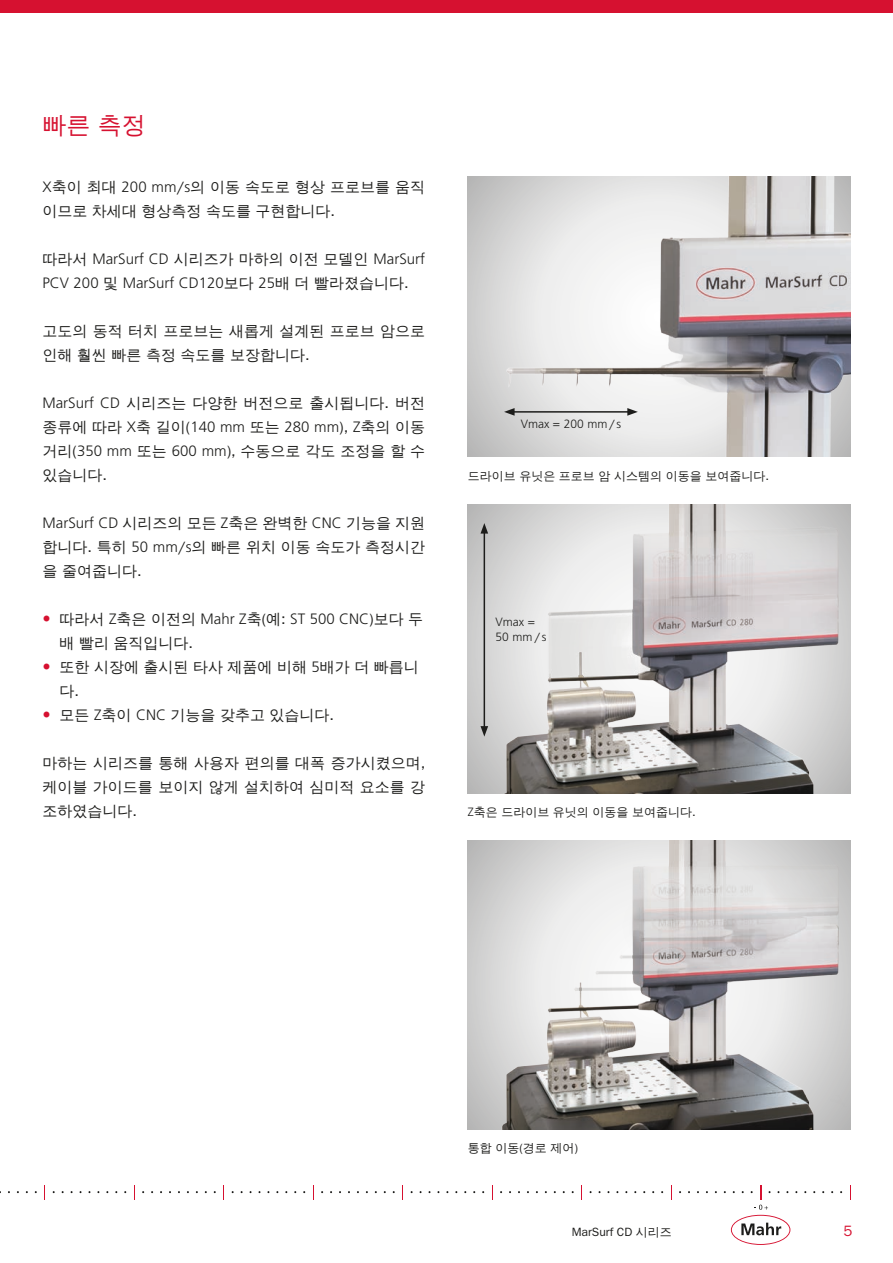
<style>
.page{position:relative;width:893px;height:1263px;background:#fff}
.page>*{position:absolute;margin:0;border:0;box-sizing:border-box;transform-origin:0 0}
.t1{font:24px "Un Dotum";color:#d61130}
.t2{font:15px/24px "Un Dotum";color:#1d1d1b}
.t3{font:300 15px/24px "Frutiger LT Pro";color:#1d1d1b}
.t4{font:15px "Un Dotum";color:#d61130}
.t5{font:12px "Un Dotum";color:#1d1d1b}
.t6{font:300 12px/14.4px "Frutiger LT Pro";color:#1d1d1b}
.s1{font-family:"Frutiger LT Pro";font-weight:300}
.s2{font-family:"Un Dotum";font-weight:400}
</style>
<div class="page">
<img style="left:468px;top:176px;width:382px;height:280px">
<img style="left:468px;top:504px;width:382px;height:289px">
<img style="left:468px;top:840px;width:382px;height:289px">
<hr style="left:512px;top:411px;width:118px;height:2px;background:#1d1d1b">
<svg style="left:504px;top:408px;width:11px;height:8px"></svg>
<svg style="left:627px;top:408px;width:11px;height:8px"></svg>
<hr style="left:484px;top:531px;width:1px;height:197px;background:#1d1d1b">
<svg style="left:480px;top:726px;width:8px;height:11px"></svg>
<svg style="left:480px;top:523px;width:8px;height:11px"></svg>
<div style="left:0;top:0;width:893px;height:13px;background:#d61130"></div>
<svg style="left:44px;top:1185px;width:1px;height:14px"></svg>
<svg style="left:134px;top:1185px;width:1px;height:14px"></svg>
<svg style="left:223px;top:1185px;width:1px;height:14px"></svg>
<svg style="left:313px;top:1185px;width:1px;height:14px"></svg>
<svg style="left:402px;top:1185px;width:1px;height:14px"></svg>
<svg style="left:492px;top:1185px;width:1px;height:14px"></svg>
<svg style="left:581px;top:1185px;width:1px;height:14px"></svg>
<svg style="left:671px;top:1185px;width:1px;height:14px"></svg>
<svg style="left:850px;top:1185px;width:1px;height:14px"></svg>
<svg style="left:724px;top:1185px;width:73px;height:60px"></svg>
<h1 class="t1" style="left:43px;top:110px;width:105px">빠른 측정</h1>
<p class="t2" style="left:42px;top:175px;width:384px"><span class="s1">X</span>축이 최대 <span class="s1">200 mm</span>/<span class="s1">s</span>의 이동 속도로 형상 프로브를 움직 이므로 차세대 형상측정 속도를 구현합니다.</p>
<p class="t3" style="left:42px;top:247px;width:384px"><span class="s2">따라서</span> MarSurf CD <span class="s2">시리즈가 마하의 이전 모델인</span> MarSurf<br>PCV 200 <span class="s2">및</span> MarSurf CD120<span class="s2">보다</span> 25<span class="s2">배 더 빨라졌습니다.</span></p>
<p class="t2" style="left:42px;top:319px;width:384px">고도의 동적 터치 프로브는 새롭게 설계된 프로브 암으로 인해 훨씬 빠른 측정 속도를 보장합니다.</p>
<p class="t2" style="left:42px;top:391px;width:384px;text-align:justify"><span class="s1">MarSurf CD</span> 시리즈는 다양한 버전으로 출시됩니다. 버전 종류에 따라 <span class="s1">X</span>축 길이(<span class="s1">140 mm</span> 또는 <span class="s1">280 mm</span>), <span class="s1">Z</span>축의 이동 거리(<span class="s1">350 mm</span> 또는 <span class="s1">600 mm</span>), 수동으로 각도 조정을 할 수 있습니다.</p>
<p class="t2" style="left:43px;top:511px;width:384px;text-align:justify"><span class="s1">MarSurf CD</span> 시리즈의 모든 <span class="s1">Z</span>축은 완벽한 <span class="s1">CNC</span> 기능을 지원 합니다. 특히 <span class="s1">50 mm</span>/<span class="s1">s</span>의 빠른 위치 이동 속도가 측정시간 을 줄여줍니다.</p>
<p class="t2" style="left:60px;top:607px;width:365px">따라서 <span class="s1">Z</span>축은 이전의 <span class="s1">Mahr Z</span>축(예: <span class="s1">ST 500 CNC</span>)보다 두 배 빨리 움직입니다.<br>또한 시장에 출시된 타사 제품에 비해 <span class="s1">5</span>배가 더 빠릅니 다.<br>모든 <span class="s1">Z</span>축이 <span class="s1">CNC</span> 기능을 갖추고 있습니다.</p>
<p class="t2" style="left:43px;top:751px;width:384px;text-align:justify">마하는 시리즈를 통해 사용자 편의를 대폭 증가시켰으며, 케이블 가이드를 보이지 않게 설치하여 심미적 요소를 강 조하였습니다.</p>
<p class="t6" style="left:521px;top:417px;width:102px">Vmax <span class="s2">=</span> 200 mm<span class="s2">/</span>s</p>
<p class="t5" style="left:468px;top:468px;width:303px">드라이브 유닛은 프로브 암 시스템의 이동을 보여줍니다.</p>
<p class="t6" style="left:496px;top:615px;width:52px">Vmax <span class="s2">=<br></span>50 mm<span class="s2">/</span>s</p>
<p class="t5" style="left:468px;top:804px;width:229px"><span class="s1">Z</span>축은 드라이브 유닛의 이동을 보여줍니다.</p>
<p class="t5" style="left:468px;top:1140px;width:112px">통합 이동(경로 제어)</p>
<p class="t5" style="left:572px;top:1224px;width:102px">MarSurf CD 시리즈</p>
<p class="t4" style="left:843px;top:1221px;width:10px">5</p>
</div>
